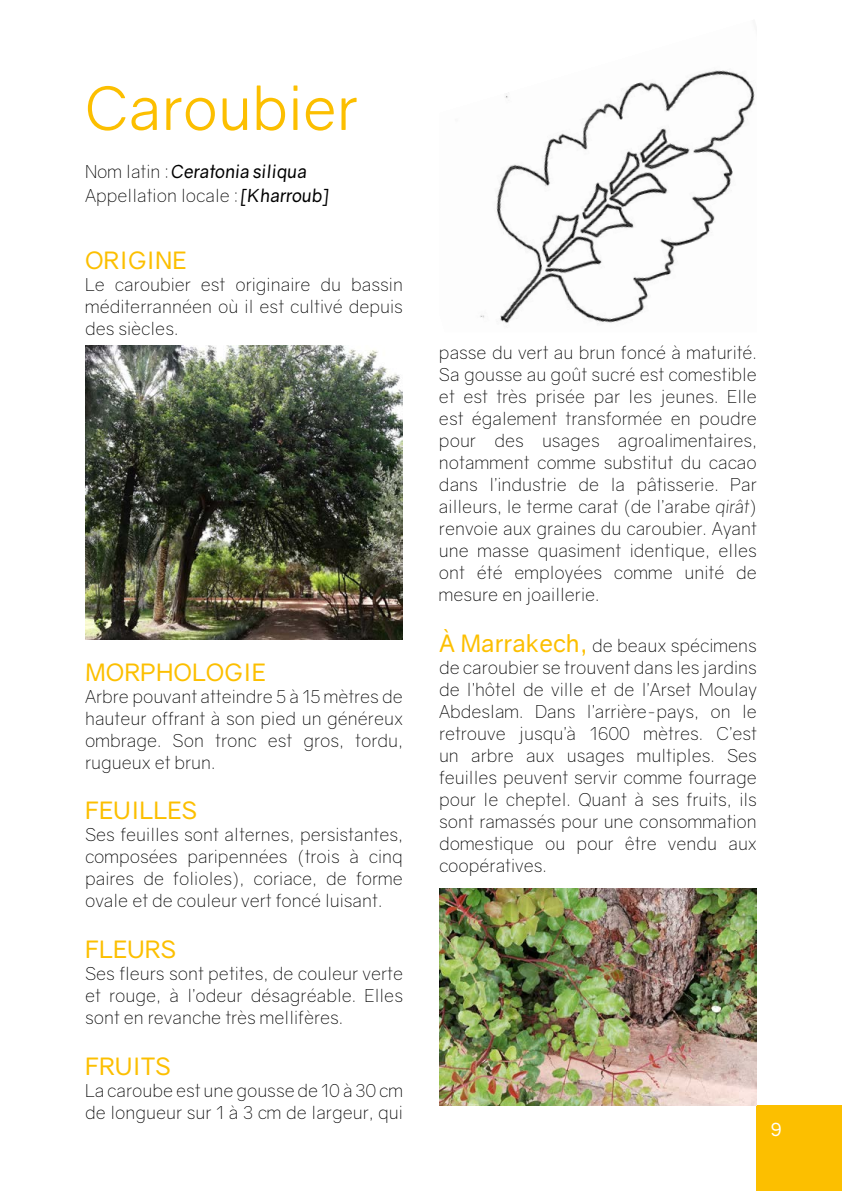
<style>
.page{position:relative;width:842px;height:1191px;background:#fff}
.page>*{position:absolute;margin:0;border:0;box-sizing:border-box;transform-origin:0 0}
.t1{font:60px "Gravity";color:#fcbf00}
.t2{font:24px "Gravity";color:#fcbf00}
.t3{font:300 18px/22px "Gravity";color:#000;text-align:justify}
.t4{font:18px "Gravity";color:#fff}
.s1{font-weight:400;font-style:italic}
.s2{font-style:italic}
.s3{font-weight:400;font-size:24px;color:#fcbf00}
</style>
<div class="page">
<div style="left:757px;top:1106px;width:85px;height:85px;background:#fcbf00"></div>
<img style="left:85px;top:346px;width:318px;height:294px">
<img style="left:439px;top:889px;width:317px;height:217px">
<img style="left:480px;top:70px;width:275px;height:254px">
<h1 class="t1" style="left:85px;top:72px;width:274px">Caroubier</h1>
<p class="t3" style="left:85px;top:159px;width:246px;line-height:24px">Nom latin : <span class="s1">Ceratonia siliqua<br></span>Appellation locale : <span class="s1">[Kharroub]</span></p>
<h2 class="t2" style="left:85px;top:245px;width:103px">ORIGINE</h2>
<p class="t3" style="left:85px;top:273px;width:319px">Le caroubier est originaire du bassin méditerrannéen où il est cultivé depuis des siècles.</p>
<h2 class="t2" style="left:85px;top:657px;width:182px">MORPHOLOGIE</h2>
<p class="t3" style="left:85px;top:685px;width:319px">Arbre pouvant atteindre 5 à 15 mètres de hauteur offrant à son pied un généreux ombrage. Son tronc est gros, tordu, rugueux et brun.</p>
<h2 class="t2" style="left:85px;top:796px;width:114px">FEUILLES</h2>
<p class="t3" style="left:85px;top:824px;width:319px">Ses feuilles sont alternes, persistantes, composées paripennées (trois à cinq paires de folioles), coriace, de forme ovale et de couleur vert foncé luisant.</p>
<h2 class="t2" style="left:85px;top:935px;width:93px">FLEURS</h2>
<p class="t3" style="left:85px;top:963px;width:319px">Ses fleurs sont petites, de couleur verte et rouge, à l’odeur désagréable. Elles sont en revanche très mellifères.</p>
<h2 class="t2" style="left:85px;top:1051px;width:87px">FRUITS</h2>
<p class="t3" style="left:85px;top:1079px;width:319px">La caroube est une gousse de 10 à 30 cm de longueur sur 1 à 3 cm de largeur, qui</p>
<p class="t3" style="left:439px;top:342px;width:319px">passe du vert au brun foncé à maturité.<br>Sa gousse au goût sucré est comestible et est très prisée par les jeunes. Elle est également transformée en poudre pour des usages agroalimentaires, notamment comme substitut du cacao dans l’industrie de la pâtisserie. Par ailleurs, le terme carat (de l’arabe <span class="s2">qirât</span>) renvoie aux graines du caroubier. Ayant une masse quasiment identique, elles ont été employées comme unité de mesure en joaillerie.</p>
<p class="t3" style="left:439px;top:634px;width:319px"><span class="s3">À Marrakech,</span> de beaux spécimens de caroubier se trouvent dans les jardins de l’hôtel de ville et de l’Arset Moulay Abdeslam. Dans l’arrière-pays, on le retrouve jusqu’à 1600 mètres. C’est un arbre aux usages multiples. Ses feuilles peuvent servir comme fourrage pour le cheptel. Quant à ses fruits, ils sont ramassés pour une consommation domestique ou pour être vendu aux coopératives.</p>
<p class="t4" style="left:770px;top:1118px;width:13px">9</p>
</div>
